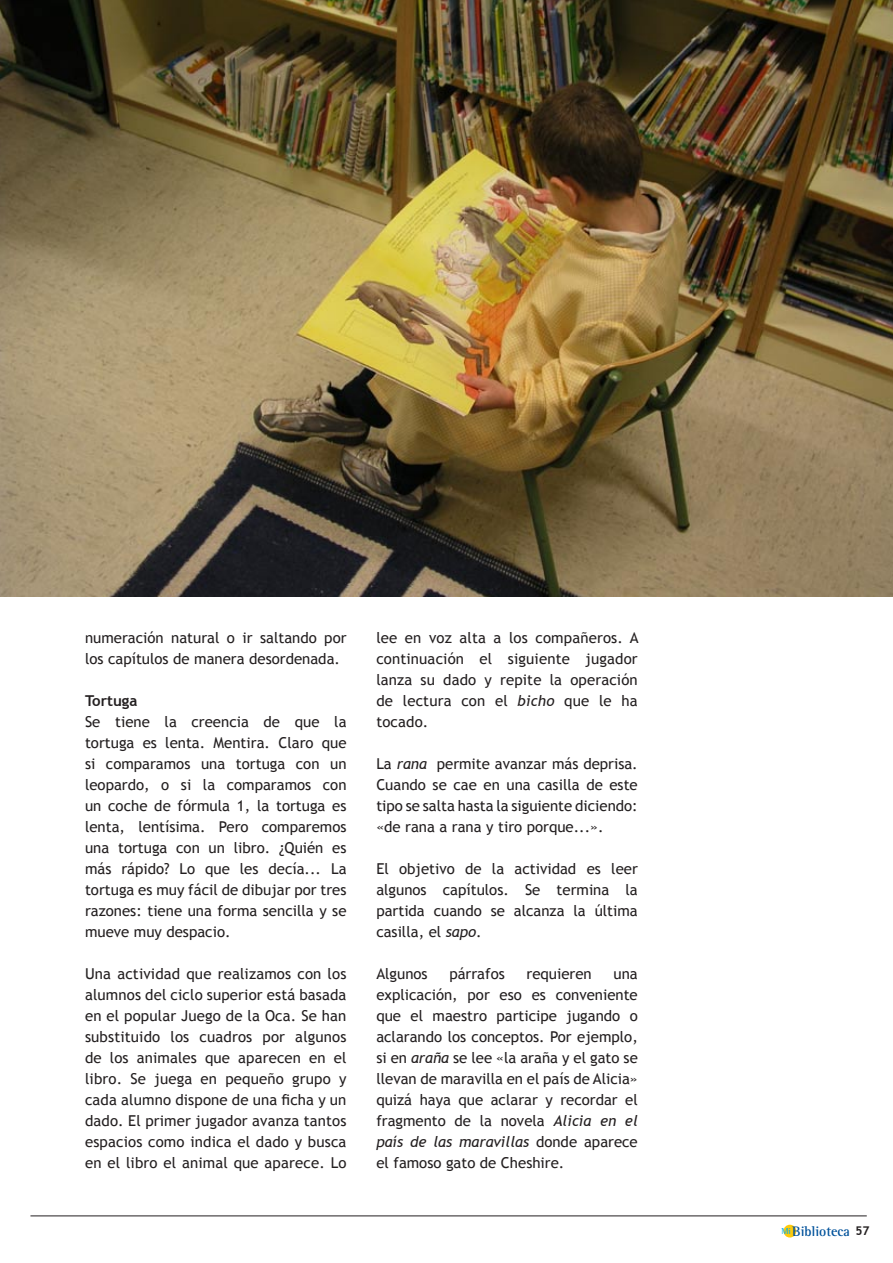
<style>
.page{position:relative;width:893px;height:1263px;background:#fff}
.page>*{position:absolute;margin:0;border:0;box-sizing:border-box;transform-origin:0 0}
.t1{font:15px/21px "Trebuchet MS";color:#231f20;text-align:justify}
.t2{font:700 15px "Trebuchet MS";color:#231f20}
.t3{font:700 14.1px "Rotis Semi Serif";color:#01529b}
.s1{font-style:italic}
.s2{font-size:8.85px;color:#00aeef}
.s3{font-family:"Trebuchet MS";font-size:12px;color:#231f20}
</style>
<div class="page">
<div style="left:783px;top:1225px;width:13px;height:12px;background:#feca0a;border-radius:50%"></div>
<hr style="left:30px;top:1215px;width:837px;height:1px;background:#231f20">
<img style="left:0;top:0;width:893px;height:597px">
<p class="t1" style="left:85px;top:627px;width:263px">numeración natural o ir saltando por los capítulos de manera desordenada.</p>
<p class="t2" style="left:85px;top:691px;width:54px">Tortuga</p>
<p class="t1" style="left:85px;top:711px;width:263px">Se tiene la creencia de que la tortuga es lenta. Mentira. Claro que si comparamos una tortuga con un leopardo, o si la comparamos con un coche de fórmula 1, la tortuga es lenta, lentísima. Pero comparemos una tortuga con un libro. ¿Quién es más rápido? Lo que les decía... La tortuga es muy fácil de dibujar por tres razones: tiene una forma sencilla y se mueve muy despacio.</p>
<p class="t1" style="left:85px;top:963px;width:263px">Una actividad que realizamos con los alumnos del ciclo superior está basada en el popular Juego de la Oca. Se han substituido los cuadros por algunos de los animales que aparecen en el libro. Se juega en pequeño grupo y cada alumno dispone de una ficha y un dado. El primer jugador avanza tantos espacios como indica el dado y busca en el libro el animal que aparece. Lo</p>
<p class="t1" style="left:376px;top:627px;width:264px">lee en voz alta a los compañeros. A continuación el siguiente jugador lanza su dado y repite la operación de lectura con el <span class="s1">bicho</span> que le ha tocado.</p>
<p class="t1" style="left:376px;top:753px;width:263px">La <span class="s1">rana</span> permite avanzar más deprisa.<br>Cuando se cae en una casilla de este tipo se salta hasta la siguiente diciendo: «de rana a rana y tiro porque...».</p>
<p class="t1" style="left:376px;top:858px;width:263px">El objetivo de la actividad es leer algunos capítulos. Se termina la partida cuando se alcanza la última casilla, el <span class="s1">sapo</span>.</p>
<p class="t1" style="left:376px;top:963px;width:53px">Algunos</p>
<p class="t1" style="left:449px;top:963px;width:57px">párrafos</p>
<p class="t1" style="left:527px;top:963px;width:67px">requieren</p>
<p class="t1" style="left:376px;top:963px;width:263px;text-indent:237px">una explicación, por eso es conveniente que el maestro participe jugando o aclarando los conceptos. Por ejemplo, si en <span class="s1">araña</span> se lee «la araña y el gato se llevan de maravilla en el país de Alicia» quizá haya que aclarar y recordar el fragmento de la novela <span class="s1">Alicia en el país de las maravillas</span> donde aparece el famoso gato de Cheshire.</p>
<p class="t3" style="left:781px;top:1222px;width:90px"><span class="s2">Mi</span>Biblioteca <span class="s3">57</span></p>
</div>
